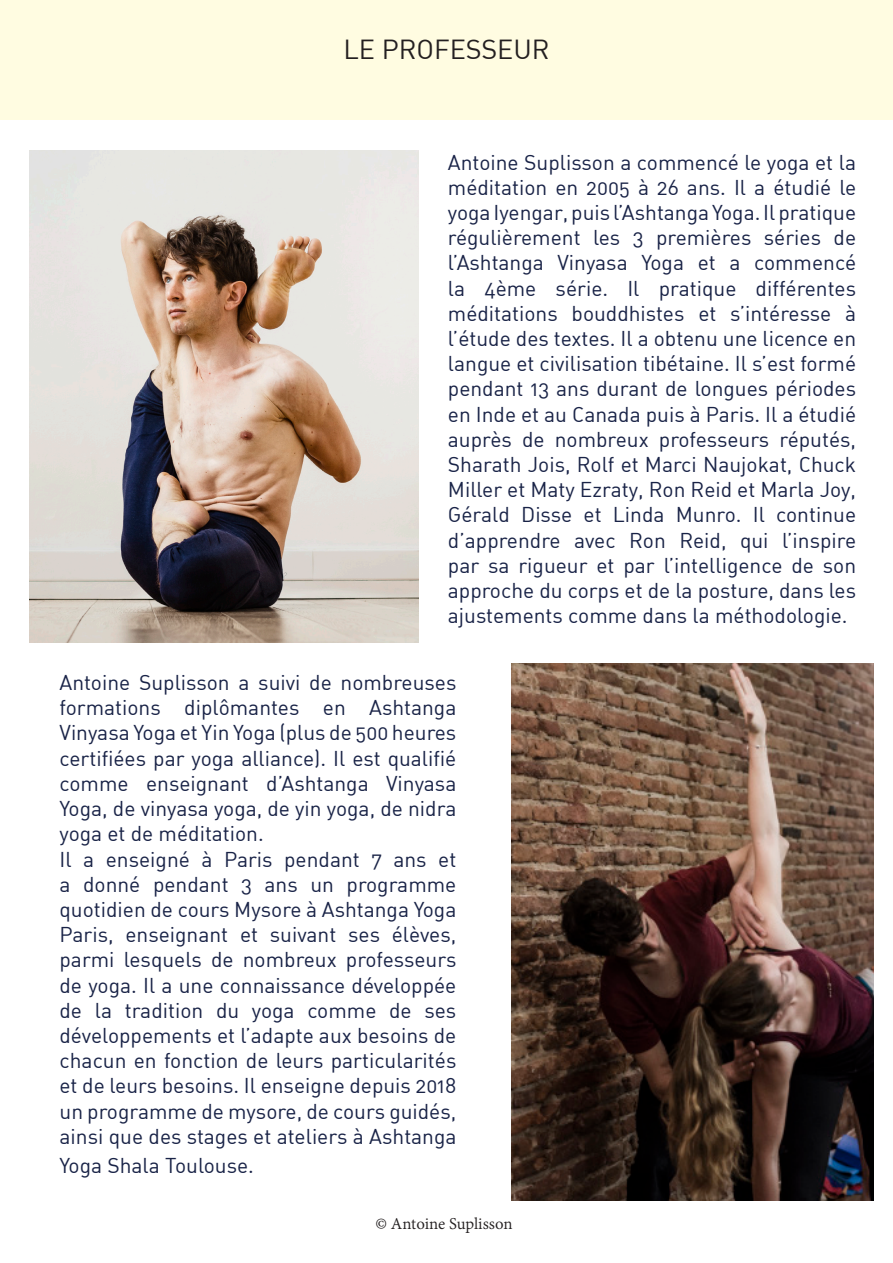
<style>
.page{position:relative;width:893px;height:1263px;background:#fff}
.page>*{position:absolute;margin:0;border:0;box-sizing:border-box;transform-origin:0 0}
.t1{font:27px "DIN Regular Alternate";color:#231f20}
.t2{font:21px/25.2px "DIN Regular Alternate";color:#192347;text-align:justify}
.t3{font:18px "Adobe Devanagari";letter-spacing:-.005em;color:#231f20}
</style>
<div class="page">
<div style="left:0;top:0;width:893px;height:119px;background:#fffce1"></div>
<img style="left:30px;top:150px;width:388px;height:492px">
<img style="left:512px;top:663px;width:361px;height:537px">
<p class="t1" style="left:343px;top:32px;width:208px">LE PROFESSEUR</p>
<p class="t2" style="left:448px;top:149px;width:410px">Antoine Suplisson a commencé le yoga et la méditation en 2005 à 26 ans. Il a étudié le yoga Iyengar, puis l’Ashtanga Yoga. Il pratique régulièrement les 3 premières séries de l’Ashtanga Vinyasa Yoga et a commencé la 4ème série. Il pratique différentes méditations bouddhistes et s’intéresse à l’étude des textes. Il a obtenu une licence en langue et civilisation tibétaine. Il s’est formé pendant 13 ans durant de longues périodes en Inde et au Canada puis à Paris. Il a étudié auprès de nombreux professeurs réputés, Sharath Jois, Rolf et Marci Naujokat, Chuck Miller et Maty Ezraty, Ron Reid et Marla Joy, Gérald Disse et Linda Munro. Il continue d’apprendre avec Ron Reid, qui l’inspire par sa rigueur et par l’intelligence de son approche du corps et de la posture, dans les ajustements comme dans la méthodologie.</p>
<p class="t2" style="left:60px;top:669px;width:398px">Antoine Suplisson a suivi de nombreuses formations diplômantes en Ashtanga Vinyasa Yoga et Yin Yoga (plus de 500 heures certifiées par yoga alliance). Il est qualifié comme enseignant d’Ashtanga Vinyasa Yoga, de vinyasa yoga, de yin yoga, de nidra yoga et de méditation.</p>
<p class="t2" style="left:60px;top:846px;width:398px">Il a enseigné à Paris pendant 7 ans et a donné pendant 3 ans un programme quotidien de cours Mysore à Ashtanga Yoga Paris, enseignant et suivant ses élèves, parmi lesquels de nombreux professeurs de yoga. Il a une connaissance développée de la tradition du yoga comme de ses développements et l’adapte aux besoins de chacun en fonction de leurs particularités et de leurs besoins. Il enseigne depuis 2018 un programme de mysore, de cours guidés, ainsi que des stages et ateliers à Ashtanga</p>
<p class="t2" style="left:60px;top:1152px;width:196px">Yoga Shala Toulouse.</p>
<p class="t3" style="left:376px;top:1213px;width:139px">© Antoine Suplisson</p>
</div>
